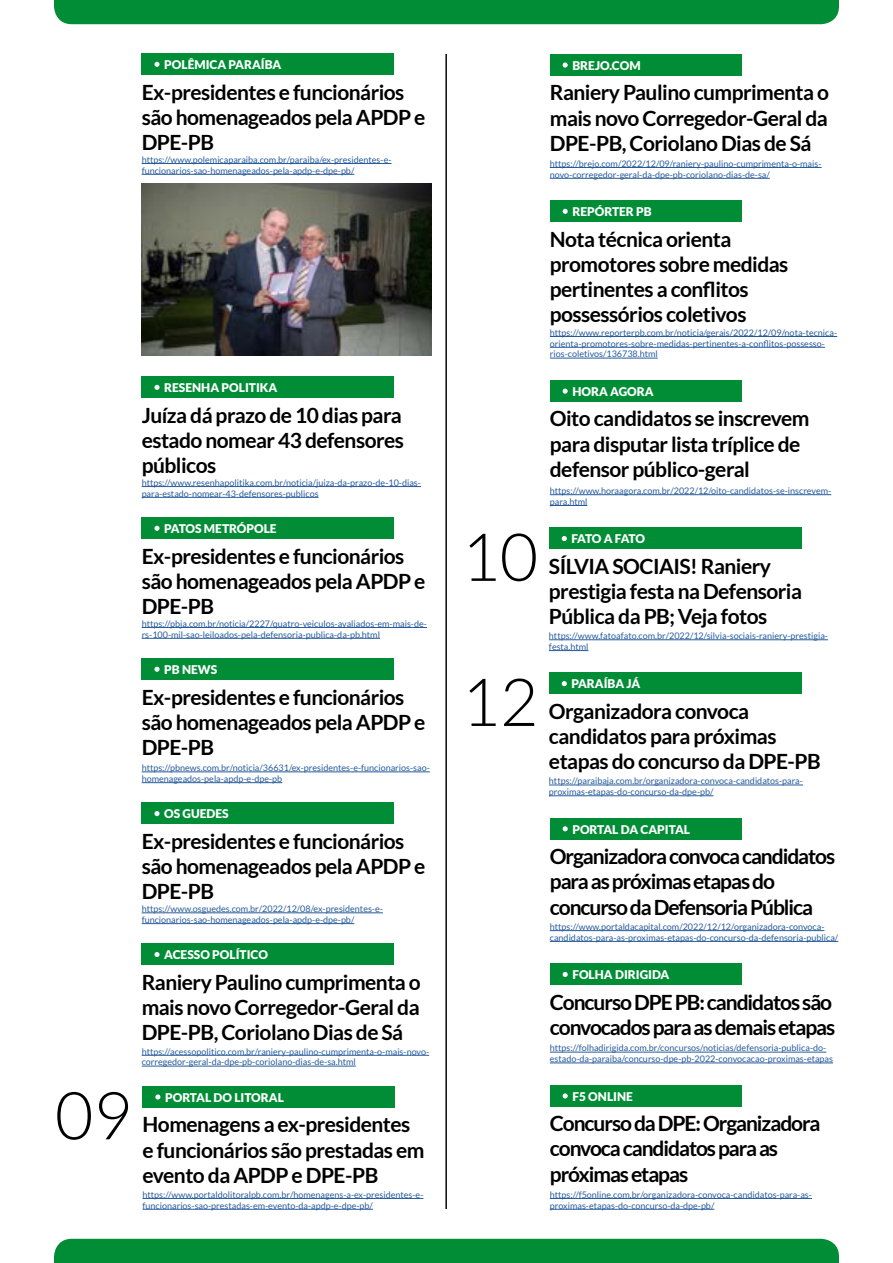
<style>
.page{position:relative;width:893px;height:1263px;background:#fff}
.page>*{position:absolute;margin:0;border:0;box-sizing:border-box;transform-origin:0 0}
.t1{font:300 66.3px "Lato";color:#000}
.t2{font:700 21px/25.2px "Lato";letter-spacing:-.025em;color:#000}
.t3{font:700 21px/25.2px "Lato";letter-spacing:-.05em;color:#000}
.t4{font:900 12px "Lato";color:#fff}
.t5{font:900 12px "Lato";letter-spacing:-.08em;color:#fff}
.t6{font:9px/10.8px "Lato";color:#275b9b}
</style>
<div class="page">
<div style="left:54px;top:0;width:785px;height:24px;background:#008d36"></div>
<div style="left:54px;top:1239px;width:785px;height:24px;background:#008d36"></div>
<hr style="left:446px;top:54px;width:1px;height:1155px;background:#000">
<div style="left:142px;top:658px;width:252px;height:22px;background:#008d36"></div>
<svg style="left:154px;top:667px;width:6px;height:5px"></svg>
<hr style="left:142px;top:772px;width:288px;height:1px;background:#275b9b">
<hr style="left:142px;top:782px;width:140px;height:1px;background:#275b9b">
<div style="left:143px;top:1086px;width:252px;height:22px;background:#008d36"></div>
<svg style="left:155px;top:1094px;width:5px;height:5px"></svg>
<hr style="left:143px;top:1198px;width:280px;height:1px;background:#275b9b">
<hr style="left:143px;top:1209px;width:230px;height:1px;background:#275b9b">
<div style="left:142px;top:943px;width:252px;height:22px;background:#008d36"></div>
<svg style="left:154px;top:952px;width:6px;height:5px"></svg>
<hr style="left:142px;top:1055px;width:287px;height:1px;background:#275b9b">
<hr style="left:142px;top:1066px;width:214px;height:1px;background:#275b9b">
<div style="left:550px;top:54px;width:191px;height:22px;background:#008d36"></div>
<svg style="left:563px;top:62px;width:5px;height:6px"></svg>
<hr style="left:550px;top:167px;width:271px;height:1px;background:#275b9b">
<hr style="left:550px;top:178px;width:220px;height:1px;background:#275b9b">
<div style="left:550px;top:200px;width:191px;height:22px;background:#008d36"></div>
<svg style="left:563px;top:209px;width:5px;height:5px"></svg>
<hr style="left:550px;top:336px;width:287px;height:1px;background:#275b9b">
<hr style="left:550px;top:347px;width:275px;height:1px;background:#275b9b">
<hr style="left:550px;top:358px;width:108px;height:1px;background:#275b9b">
<div style="left:550px;top:380px;width:191px;height:22px;background:#008d36"></div>
<svg style="left:563px;top:389px;width:5px;height:5px"></svg>
<hr style="left:550px;top:494px;width:281px;height:1px;background:#275b9b">
<hr style="left:550px;top:505px;width:37px;height:1px;background:#275b9b">
<div style="left:550px;top:818px;width:191px;height:21px;background:#008d36"></div>
<svg style="left:563px;top:826px;width:5px;height:5px"></svg>
<hr style="left:550px;top:930px;width:274px;height:1px;background:#275b9b">
<hr style="left:550px;top:941px;width:288px;height:1px;background:#275b9b">
<div style="left:550px;top:963px;width:191px;height:22px;background:#008d36"></div>
<svg style="left:563px;top:972px;width:5px;height:5px"></svg>
<hr style="left:550px;top:1052px;width:276px;height:1px;background:#275b9b">
<hr style="left:550px;top:1063px;width:283px;height:1px;background:#275b9b">
<div style="left:550px;top:1085px;width:191px;height:22px;background:#008d36"></div>
<svg style="left:563px;top:1093px;width:5px;height:5px"></svg>
<hr style="left:550px;top:1198px;width:262px;height:1px;background:#275b9b">
<hr style="left:550px;top:1209px;width:164px;height:1px;background:#275b9b">
<div style="left:142px;top:53px;width:252px;height:22px;background:#008d36"></div>
<svg style="left:154px;top:62px;width:6px;height:5px"></svg>
<hr style="left:142px;top:163px;width:249px;height:1px;background:#275b9b">
<hr style="left:142px;top:174px;width:212px;height:1px;background:#275b9b">
<img style="left:142px;top:184px;width:290px;height:172px">
<div style="left:142px;top:376px;width:252px;height:22px;background:#008d36"></div>
<svg style="left:154px;top:385px;width:6px;height:5px"></svg>
<hr style="left:142px;top:486px;width:279px;height:1px;background:#275b9b">
<hr style="left:142px;top:497px;width:177px;height:1px;background:#275b9b">
<div style="left:142px;top:517px;width:252px;height:22px;background:#008d36"></div>
<svg style="left:154px;top:526px;width:6px;height:5px"></svg>
<hr style="left:142px;top:627px;width:285px;height:1px;background:#275b9b">
<hr style="left:142px;top:638px;width:238px;height:1px;background:#275b9b">
<div style="left:142px;top:802px;width:252px;height:22px;background:#008d36"></div>
<svg style="left:154px;top:811px;width:6px;height:5px"></svg>
<hr style="left:142px;top:912px;width:241px;height:1px;background:#275b9b">
<hr style="left:142px;top:923px;width:212px;height:1px;background:#275b9b">
<div style="left:549px;top:673px;width:252px;height:21px;background:#008d36"></div>
<svg style="left:562px;top:681px;width:5px;height:5px"></svg>
<hr style="left:549px;top:785px;width:254px;height:1px;background:#275b9b">
<hr style="left:549px;top:795px;width:164px;height:1px;background:#275b9b">
<div style="left:549px;top:527px;width:252px;height:22px;background:#008d36"></div>
<svg style="left:562px;top:536px;width:5px;height:5px"></svg>
<hr style="left:549px;top:639px;width:279px;height:1px;background:#275b9b">
<hr style="left:549px;top:650px;width:39px;height:1px;background:#275b9b">
<h3 class="t4" style="left:164px;top:58px;width:119px">POLÊMICA PARAÍBA</h3>
<h2 class="t2" style="left:142px;top:79px;width:285px">Ex-presidentes e funcionários são homenageados pela APDP e<br>DPE-PB</h2>
<p class="t6" style="left:142px;top:154px;width:251px">https://www.polemicaparaiba.com.br/paraiba/ex-presidentes-e&shy;funcionarios-sao-homenageados-pela-apdp-e-dpe-pb/</p>
<h3 class="t4" style="left:164px;top:381px;width:115px">RESENHA POLITIKA</h3>
<h2 class="t2" style="left:142px;top:402px;width:264px;text-align:justify">Juíza dá prazo de 10 dias para estado nomear 43 defensores públicos</h2>
<p class="t6" style="left:142px;top:477px;width:281px">https://www.resenhapolitika.com.br/noticia/juiza-da-prazo-de-10-dias&shy;para-estado-nomear-43-defensores-publicos</p>
<h3 class="t4" style="left:164px;top:521px;width:114px">PATOS METRÓPOLE</h3>
<h2 class="t2" style="left:142px;top:543px;width:285px">Ex-presidentes e funcionários são homenageados pela APDP e<br>DPE-PB</h2>
<p class="t6" style="left:142px;top:618px;width:287px">https://pbja.com.br/noticia/2227/quatro-veiculos-avaliados-em-mais-de&shy;rs-100-mil-sao-leiloados-pela-defensoria-publica-da-pb.html</p>
<h3 class="t4" style="left:164px;top:662px;width:55px">PB NEWS</h3>
<h2 class="t2" style="left:142px;top:684px;width:285px">Ex-presidentes e funcionários são homenageados pela APDP e<br>DPE-PB</h2>
<p class="t6" style="left:142px;top:762px;width:290px">https://pbnews.com.br/noticia/36631/ex-presidentes-e-funcionarios-sao&shy;homenageados-pela-apdp-e-dpe-pb</p>
<h3 class="t4" style="left:164px;top:807px;width:66px">OS GUEDES</h3>
<h2 class="t2" style="left:142px;top:828px;width:285px">Ex-presidentes e funcionários são homenageados pela APDP e<br>DPE-PB</h2>
<p class="t6" style="left:142px;top:903px;width:243px">https://www.osguedes.com.br/2022/12/08/ex-presidentes-e&shy;funcionarios-sao-homenageados-pela-apdp-e-dpe-pb/</p>
<h3 class="t4" style="left:164px;top:948px;width:105px">ACESSO POLÍTICO</h3>
<h2 class="t2" style="left:142px;top:969px;width:281px;text-align:justify">Raniery Paulino cumprimenta o mais novo Corregedor-Geral da DPE-PB, Coriolano Dias de Sá</h2>
<p class="t6" style="left:142px;top:1046px;width:289px">https://acessopolitico.com.br/raniery-paulino-cumprimenta-o-mais-novo&shy;corregedor-geral-da-dpe-pb-coriolano-dias-de-sa.html</p>
<h1 class="t1" style="left:55px;top:1080px;width:78px">09</h1>
<h3 class="t4" style="left:165px;top:1090px;width:120px">PORTAL DO LITORAL</h3>
<h2 class="t2" style="left:143px;top:1112px;width:283px">Homenagens a ex-presidentes e funcionários são prestadas em evento da APDP e DPE-PB</h2>
<p class="t6" style="left:143px;top:1189px;width:282px">https://www.portaldolitoralpb.com.br/homenagens-a-ex-presidentes-e&shy;funcionarios-sao-prestadas-em-evento-da-apdp-e-dpe-pb/</p>
<h3 class="t4" style="left:572px;top:58px;width:70px">BREJO.COM</h3>
<h2 class="t2" style="left:550px;top:80px;width:281px;text-align:justify">Raniery Paulino cumprimenta o mais novo Corregedor-Geral da DPE-PB, Coriolano Dias de Sá</h2>
<p class="t6" style="left:550px;top:158px;width:273px">https://brejo.com/2022/12/09/raniery-paulino-cumprimenta-o-mais&shy;novo-corregedor-geral-da-dpe-pb-coriolano-dias-de-sa/</p>
<h3 class="t4" style="left:572px;top:205px;width:81px">REPÓRTER PB</h3>
<h2 class="t2" style="left:550px;top:226px;width:240px">Nota técnica orienta promotores sobre medidas pertinentes a conflitos possessórios coletivos</h2>
<p class="t6" style="left:550px;top:327px;width:289px">https://www.reporterpb.com.br/noticia/gerais/2022/12/09/nota-tecnica&shy;orienta-promotores-sobre-medidas-pertinentes-a-conflitos-possesso&shy;rios-coletivos/136738.html</p>
<h3 class="t4" style="left:572px;top:384px;width:83px">HORA AGORA</h3>
<h2 class="t2" style="left:550px;top:406px;width:261px">Oito candidatos se inscrevem para disputar lista tríplice de defensor público-geral</h2>
<p class="t6" style="left:550px;top:485px;width:283px">https://www.horaagora.com.br/2022/12/oito-candidatos-se-inscrevem&shy;para.html</p>
<h1 class="t1" style="left:461px;top:521px;width:78px">10</h1>
<h3 class="t5" style="left:571px;top:532px;width:75px">FATO A FATO</h3>
<h2 class="t2" style="left:549px;top:553px;width:255px">SÍLVIA SOCIAIS! Raniery prestigia festa na Defensoria<br>Pública da PB; Veja fotos</h2>
<p class="t6" style="left:549px;top:630px;width:281px">https://www.fatoafato.com.br/2022/12/silvia-sociais-raniery-prestigia&shy;festa.html</p>
<h1 class="t1" style="left:461px;top:667px;width:78px">12</h1>
<h3 class="t4" style="left:571px;top:677px;width:70px">PARAÍBA JÁ</h3>
<h2 class="t2" style="left:549px;top:698px;width:273px">Organizadora convoca candidatos para próximas etapas do concurso da DPE-PB</h2>
<p class="t6" style="left:549px;top:776px;width:255px">https://paraibaja.com.br/organizadora-convoca-candidatos-para&shy;proximas-etapas-do-concurso-da-dpe-pb/</p>
<h3 class="t4" style="left:572px;top:822px;width:119px">PORTAL DA CAPITAL</h3>
<h2 class="t3" style="left:550px;top:843px;width:287px">Organizadora convoca candidatos para as próximas etapas do concurso da Defensoria Pública</h2>
<p class="t6" style="left:550px;top:921px;width:290px">https://www.portaldacapital.com/2022/12/12/organizadora-convoca&shy;candidatos-para-as-proximas-etapas-do-concurso-da-defensoria-publica/</p>
<h3 class="t4" style="left:572px;top:968px;width:99px">FOLHA DIRIGIDA</h3>
<h2 class="t3" style="left:550px;top:989px;width:287px">Concurso DPE PB: candidatos são convocados para as demais etapas</h2>
<p class="t6" style="left:550px;top:1043px;width:285px">https://folhadirigida.com.br/concursos/noticias/defensoria-publica-do&shy;estado-da-paraiba/concurso-dpe-pb-2022-convocacao-proximas-etapas</p>
<h3 class="t4" style="left:572px;top:1089px;width:62px">F5 ONLINE</h3>
<h2 class="t3" style="left:550px;top:1111px;width:272px">Concurso da DPE: Organizadora convoca candidatos para as próximas etapas</h2>
<p class="t6" style="left:550px;top:1189px;width:264px">https://f5online.com.br/organizadora-convoca-candidatos-para-as&shy;proximas-etapas-do-concurso-da-dpe-pb/</p>
</div>
